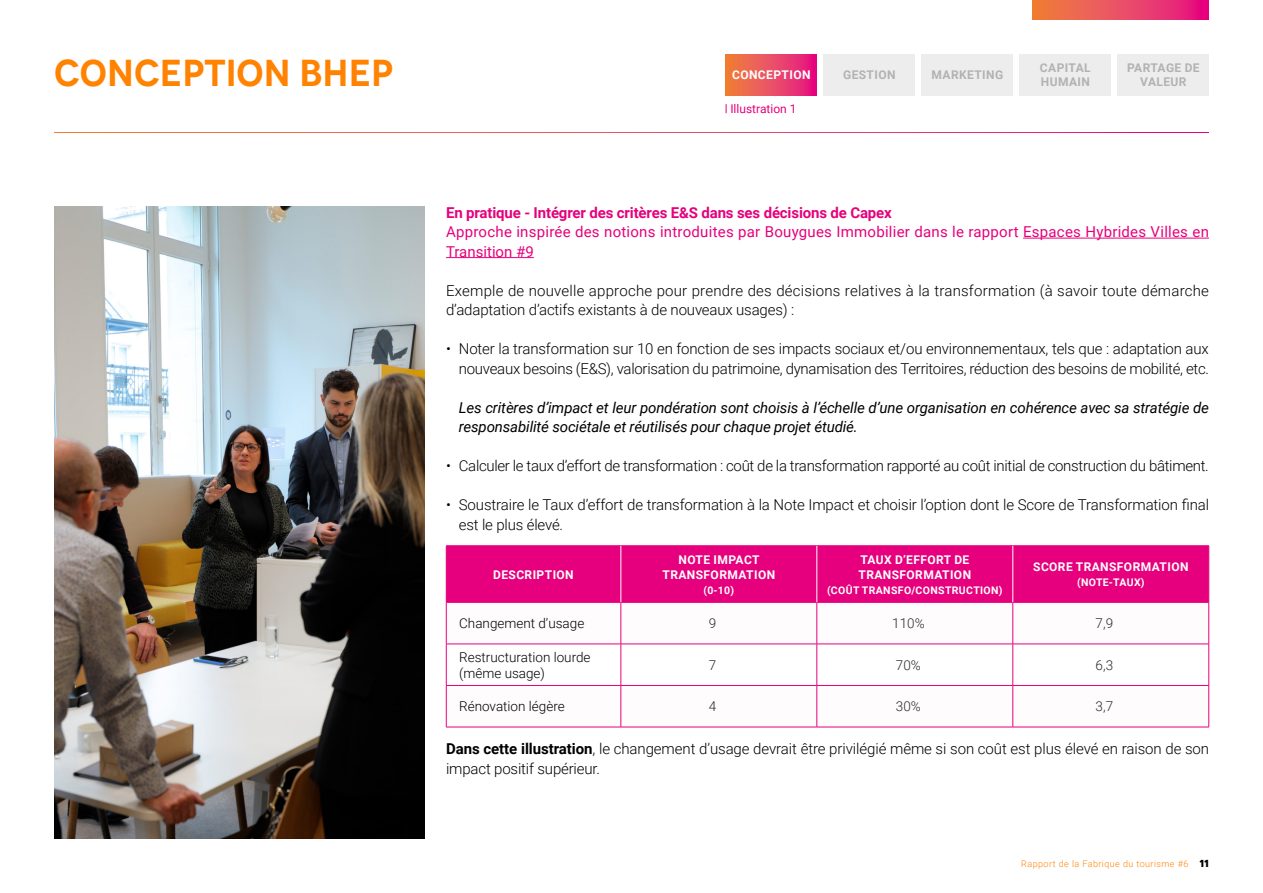
<style>
.page{position:relative;width:1263px;height:893px;background:#fff}
.page>*{position:absolute;margin:0;border:0;box-sizing:border-box;transform-origin:0 0}
.t1{font:600 37.5px "Novecento";color:#ff8200}
.t2{font:300 15px/19.5px "Roboto";letter-spacing:-.01em;color:#000}
.t3{font:italic 15px/19.5px "Roboto";letter-spacing:-.01em;color:#000}
.t4{font:300 15px/19.5px "Roboto";letter-spacing:.015em;color:#000}
.t5{font:15px/19.5px "Roboto";letter-spacing:.015em;color:#e6007d}
.t6{font:700 15px "Roboto";letter-spacing:-.01em;color:#e6007d}
.t7{font:300 13.5px/16.5px "Roboto";color:#000}
.t8{font:300 13.5px "Roboto";color:#282827}
.t9{font:700 12px/15px "Roboto";letter-spacing:.035em;color:#fff;text-align:center}
.t10{font:700 12px/14.4px "Roboto";letter-spacing:.035em;color:#b3b2b2}
.t11{font:12px "Roboto";color:#e6007d}
.t12{font:700 10.5px "Roboto";letter-spacing:.035em;color:#fff}
.t13{font:300 9px "Roboto";letter-spacing:.05em;color:#ff8200}
.s1{font-weight:700}
.s2{font-family:"Novecentosans";font-weight:700;font-size:12.75px;color:#000}
</style>
<div class="page">
<svg style="left:1032px;top:0;width:176px;height:20px;background:#ea4b61"></svg>
<div style="left:447px;top:546px;width:761px;height:56px;background:#e6007d"></div>
<svg style="left:447px;top:603px;width:761px;height:124px"></svg>
<div style="left:446px;top:644px;width:175px;height:41px;background:#fff"></div>
<svg style="left:622px;top:645px;width:586px;height:40px"></svg>
<hr style="left:446px;top:545px;width:175px;height:1px;background:#e6007d">
<hr style="left:446px;top:546px;width:1px;height:56px;background:#e6007d">
<hr style="left:621px;top:545px;width:196px;height:1px;background:#e6007d">
<hr style="left:817px;top:545px;width:196px;height:1px;background:#e6007d">
<hr style="left:1013px;top:545px;width:196px;height:1px;background:#e6007d">
<hr style="left:1208px;top:546px;width:1px;height:56px;background:#e6007d">
<hr style="left:446px;top:602px;width:175px;height:1px;background:#e6007d">
<hr style="left:621px;top:602px;width:196px;height:1px;background:#e6007d">
<hr style="left:817px;top:602px;width:196px;height:1px;background:#e6007d">
<hr style="left:1013px;top:602px;width:196px;height:1px;background:#e6007d">
<hr style="left:620px;top:546px;width:1px;height:56px;background:#fff">
<hr style="left:816px;top:546px;width:1px;height:56px;background:#fff">
<hr style="left:1012px;top:546px;width:1px;height:56px;background:#fff">
<hr style="left:446px;top:603px;width:1px;height:41px;background:#e6007d">
<hr style="left:621px;top:603px;width:1px;height:41px;background:#e6007d">
<hr style="left:816px;top:603px;width:1px;height:41px;background:#e6007d">
<hr style="left:1012px;top:603px;width:1px;height:41px;background:#e6007d">
<hr style="left:1208px;top:603px;width:1px;height:41px;background:#e6007d">
<hr style="left:446px;top:644px;width:175px;height:1px;background:#e6007d">
<hr style="left:446px;top:644px;width:1px;height:41px;background:#e6007d">
<hr style="left:621px;top:644px;width:196px;height:1px;background:#e6007d">
<hr style="left:621px;top:644px;width:1px;height:41px;background:#e6007d">
<hr style="left:817px;top:644px;width:196px;height:1px;background:#e6007d">
<hr style="left:816px;top:644px;width:1px;height:41px;background:#e6007d">
<hr style="left:1013px;top:644px;width:196px;height:1px;background:#e6007d">
<hr style="left:1012px;top:644px;width:1px;height:41px;background:#e6007d">
<hr style="left:1208px;top:644px;width:1px;height:41px;background:#e6007d">
<hr style="left:446px;top:685px;width:175px;height:1px;background:#e6007d">
<hr style="left:446px;top:686px;width:1px;height:41px;background:#e6007d">
<hr style="left:621px;top:685px;width:196px;height:1px;background:#e6007d">
<hr style="left:621px;top:686px;width:1px;height:41px;background:#e6007d">
<hr style="left:817px;top:685px;width:196px;height:1px;background:#e6007d">
<hr style="left:816px;top:686px;width:1px;height:41px;background:#e6007d">
<hr style="left:1013px;top:685px;width:196px;height:1px;background:#e6007d">
<hr style="left:1012px;top:686px;width:1px;height:41px;background:#e6007d">
<hr style="left:1208px;top:686px;width:1px;height:41px;background:#e6007d">
<hr style="left:446px;top:727px;width:175px;height:1px;background:#e6007d">
<hr style="left:621px;top:727px;width:196px;height:1px;background:#e6007d">
<hr style="left:817px;top:727px;width:196px;height:1px;background:#e6007d">
<hr style="left:1013px;top:727px;width:196px;height:1px;background:#e6007d">
<svg style="left:726px;top:54px;width:91px;height:41px;background:#ea4b61"></svg>
<div style="left:824px;top:54px;width:91px;height:41px;background:#ededed"></div>
<div style="left:922px;top:54px;width:91px;height:41px;background:#ededed"></div>
<div style="left:1020px;top:54px;width:91px;height:41px;background:#ededed"></div>
<div style="left:1118px;top:54px;width:91px;height:41px;background:#ededed"></div>
<hr style="left:1023px;top:238px;width:186px;height:1px;background:#e6007d">
<hr style="left:446px;top:257px;width:88px;height:1px;background:#e6007d">
<img style="left:54px;top:206px;width:371px;height:633px">
<h1 class="t1" style="left:54px;top:50px;width:341px">CONCEPTION BHEP</h1>
<p class="t9" style="left:732px;top:67px;width:80px">CONCEPTION</p>
<p class="t10" style="left:843px;top:67px;width:54px">GESTION</p>
<p class="t10" style="left:931px;top:67px;width:73px">MARKETING</p>
<p class="t10" style="left:1040px;top:60px;width:52px">CAPITAL<br>HUMAIN</p>
<p class="t10" style="left:1127px;top:60px;width:74px;text-align:center">PARTAGE DE<br>VALEUR</p>
<p class="t11" style="left:730px;top:101px;width:68px">Illustration 1</p>
<p class="t6" style="left:446px;top:202px;width:447px">En pratique - Intégrer des critères E&amp;S dans ses décisions de Capex</p>
<p class="t5" style="left:446px;top:221px;width:764px">Approche inspirée des notions introduites par Bouygues Immobilier dans le rapport Espaces Hybrides Villes en<br>Transition #9</p>
<p class="t4" style="left:446px;top:280px;width:764px">Exemple de nouvelle approche pour prendre des décisions relatives à la transformation (à savoir toute démarche d’adaptation d’actifs existants à de nouveaux usages) :</p>
<p class="t2" style="left:446px;top:338px;width:764px;text-align:right">• Noter la transformation sur 10 en fonction de ses impacts sociaux et/ou environnementaux, tels que : adaptation aux nouveaux besoins (E&amp;S), valorisation du patrimoine, dynamisation des Territoires, réduction des besoins de mobilité, etc.</p>
<p class="t3" style="left:459px;top:397px;width:752px">Les critères d’impact et leur pondération sont choisis à l’échelle d’une organisation en cohérence avec sa stratégie de responsabilité sociétale et réutilisés pour chaque projet étudié.</p>
<p class="t2" style="left:446px;top:455px;width:764px">• Calculer le taux d’effort de transformation : coût de la transformation rapporté au coût initial de construction du bâtiment.</p>
<p class="t2" style="left:459px;top:494px;width:752px;text-indent:-13px">• Soustraire le Taux d’effort de transformation à la Note Impact et choisir l’option dont le Score de Transformation final est le plus élevé.</p>
<p class="t9" style="left:493px;top:566px;width:82px">DESCRIPTION</p>
<p class="t9" style="left:662px;top:551px;width:114px">NOTE IMPACT<br>TRANSFORMATION</p>
<p class="t12" style="left:703px;top:582px;width:32px">(0-10)</p>
<p class="t9" style="left:858px;top:551px;width:114px;text-align:left">TAUX D’EFFORT DE<br>TRANSFORMATION</p>
<p class="t12" style="left:827px;top:582px;width:177px">(COÛT TRANSFO/CONSTRUCTION)</p>
<p class="t9" style="left:1033px;top:559px;width:157px">SCORE TRANSFORMATION</p>
<p class="t12" style="left:1077px;top:575px;width:69px">(NOTE-TAUX)</p>
<p class="t7" style="left:459px;top:615px;width:127px">Changement d’usage</p>
<p class="t8" style="left:709px;top:614px;width:9px">9</p>
<p class="t8" style="left:892px;top:614px;width:34px">110%</p>
<p class="t8" style="left:1096px;top:614px;width:19px">7,9</p>
<p class="t7" style="left:459px;top:648px;width:133px">Restructuration lourde (même usage)</p>
<p class="t8" style="left:709px;top:655px;width:9px">7</p>
<p class="t8" style="left:896px;top:655px;width:26px">70%</p>
<p class="t8" style="left:1096px;top:655px;width:19px">6,3</p>
<p class="t7" style="left:459px;top:698px;width:107px">Rénovation légère</p>
<p class="t8" style="left:709px;top:697px;width:9px">4</p>
<p class="t8" style="left:896px;top:697px;width:26px">30%</p>
<p class="t8" style="left:1096px;top:697px;width:19px">3,7</p>
<p class="t2" style="left:446px;top:739px;width:765px"><span class="s1">Dans cette illustration</span>, le changement d’usage devrait être privilégié même si son coût est plus élevé en raison de son impact positif supérieur.</p>
<p class="t13" style="left:1021px;top:858px;width:189px">Rapport de la Fabrique du tourisme #6 <span class="s2">11</span></p>
</div>
